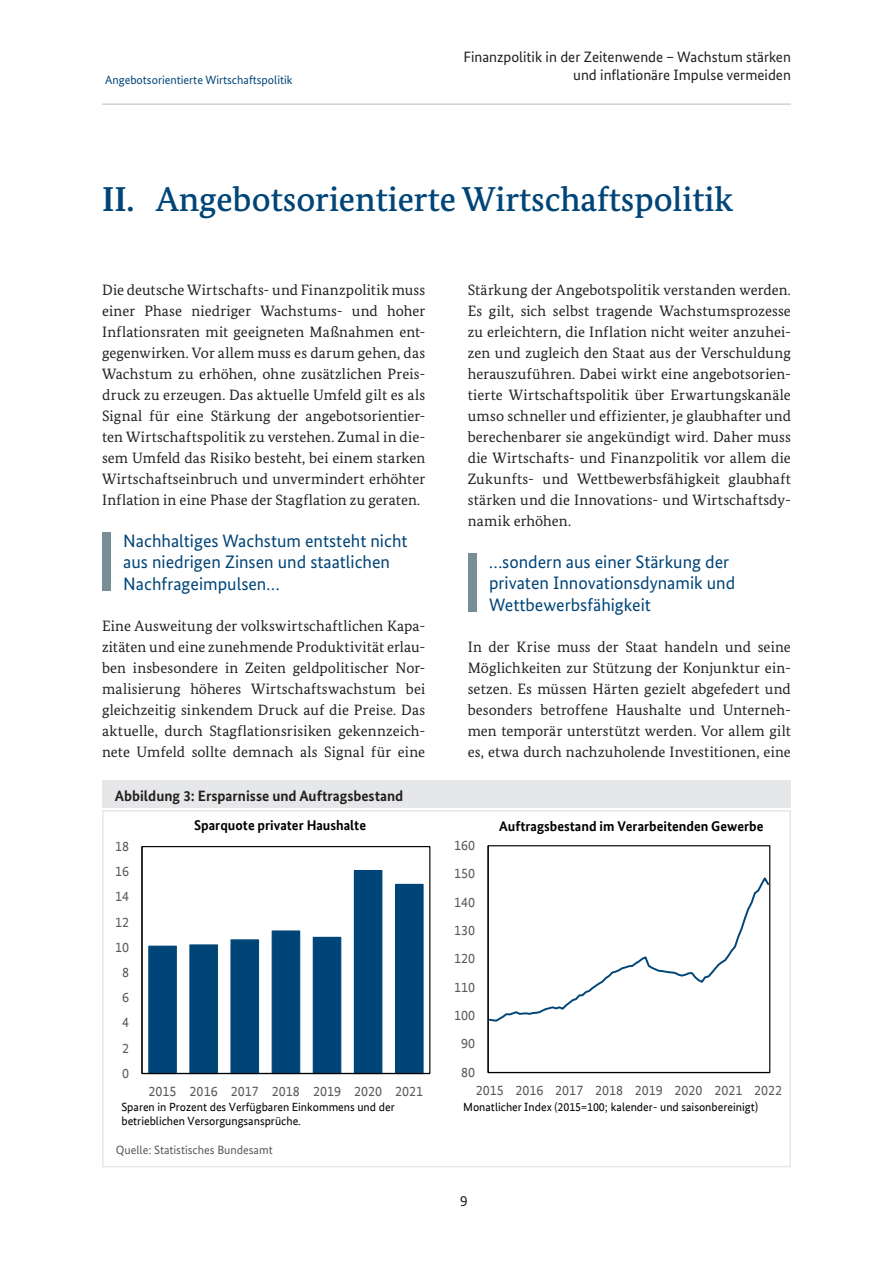
<style>
.page{position:relative;width:893px;height:1263px;background:#fff}
.page>*{position:absolute;margin:0;border:0;box-sizing:border-box;transform-origin:0 0}
.t1{font:500 34.5px "Bundes Serif";color:#004578}
.t2{font:18px/21.6px "Bundes Sans";color:#004578}
.t3{font:15px/21px "Bundes Serif";letter-spacing:.005em;color:#231f20;text-align:justify}
.t4{font:15px/18px "Bundes Sans";color:#231f20;text-align:right}
.t5{font:700 15px "Bundes Sans";color:#231f20}
.t6{font:14.1px "Bundes Sans Office";color:#595959}
.t7{font:700 14.1px "Bundes Sans Office";color:#000}
.t8{font:12px "Bundes Sans";color:#004578}
.t9{font:12px "Bundes Sans";color:#57585a}
.t10{font:11.85px/14.2px "Bundes Sans Office";color:#000}
.s1{font-weight:700}
.s2{font-size:12.45px}
</style>
<div class="page">
<hr style="left:102px;top:103px;width:689px;height:2px;background:#d1d2d4">
<svg style="left:148px;top:870px;width:276px;height:203px"></svg>
<hr style="left:141px;top:847px;width:2px;height:226px;background:#000">
<hr style="left:142px;top:1073px;width:288px;height:1px;background:#000">
<hr style="left:488px;top:846px;width:1px;height:226px;background:#000">
<hr style="left:488px;top:1072px;width:282px;height:1px;background:#000">
<svg style="left:488px;top:874px;width:283px;height:149px"></svg>
<div style="left:102px;top:810px;width:689px;height:357px;border:2px solid #e6e7e9"></div>
<div style="left:102px;top:533px;width:9px;height:58px;background:#798d97"></div>
<div style="left:468px;top:554px;width:8px;height:58px;background:#798d97"></div>
<div style="left:102px;top:781px;width:689px;height:27px;background:#e6e7e9"></div>
<p class="t8" style="left:105px;top:72px;width:189px">Angebotsorientierte Wirtschaftspolitik</p>
<p class="t4" style="left:463px;top:48px;width:329px">Finanzpolitik in der Zeitenwende – Wachstum stärken und inflationäre Impulse vermeiden</p>
<h1 class="t1" style="left:102px;top:178px;width:633px"><span class="s1">II.</span> Angebotsorientierte Wirtschaftspolitik</h1>
<p class="t3" style="left:102px;top:279px;width:325px">Die deutsche Wirtschafts- und Finanzpolitik muss einer Phase niedriger Wachstums- und hoher Inflationsraten mit geeigneten Maßnahmen ent&shy;gegenwirken. Vor allem muss es darum gehen, das Wachstum zu erhöhen, ohne zusätzlichen Preis&shy;druck zu erzeugen. Das aktuelle Umfeld gilt es als Signal für eine Stärkung der angebotsorientier&shy;ten Wirtschaftspolitik zu verstehen. Zumal in die&shy;sem Umfeld das Risiko besteht, bei einem starken Wirtschaftseinbruch und unvermindert erhöhter Inflation in eine Phase der Stagflation zu geraten.</p>
<p class="t2" style="left:123px;top:530px;width:286px">Nachhaltiges Wachstum entsteht nicht aus niedrigen Zinsen und staatlichen<br>Nachfrageimpulsen…</p>
<p class="t3" style="left:102px;top:615px;width:325px">Eine Ausweitung der volkswirtschaftlichen Kapa&shy;zitäten und eine zunehmende Produktivität erlau&shy;ben insbesondere in Zeiten geldpolitischer Nor&shy;malisierung höheres Wirtschaftswachstum bei gleichzeitig sinkendem Druck auf die Preise. Das aktuelle, durch Stagflationsrisiken gekennzeich&shy;nete Umfeld sollte demnach als Signal für eine</p>
<p class="t5" style="left:115px;top:786px;width:290px">Abbildung 3: Ersparnisse und Auftragsbestand</p>
<p class="t6" style="left:115px;top:838px;width:16px">18</p>
<p class="t6" style="left:115px;top:863px;width:16px">16</p>
<p class="t6" style="left:115px;top:888px;width:16px">14</p>
<p class="t6" style="left:115px;top:914px;width:16px">12</p>
<p class="t6" style="left:115px;top:939px;width:16px">10</p>
<p class="t6" style="left:122px;top:964px;width:9px">8</p>
<p class="t6" style="left:122px;top:989px;width:9px">6</p>
<p class="t6" style="left:122px;top:1014px;width:9px">4</p>
<p class="t6" style="left:122px;top:1040px;width:9px">2</p>
<p class="t6" style="left:122px;top:1065px;width:9px">0</p>
<p class="t7" style="left:194px;top:817px;width:174px">Sparquote privater Haushalte</p>
<p class="t6" style="left:148px;top:1083px;width:276px">2015 2016 2017 2018 2019 2020 2021</p>
<p class="t10" style="left:121px;top:1100px;width:275px">Sparen in Prozent des Verfügbaren Einkommens und der betrieblichen Versorgungsansprüche.</p>
<p class="t9" style="left:116px;top:1143px;width:158px">Quelle: Statistisches Bundesamt</p>
<p class="t3" style="left:468px;top:279px;width:325px">Stärkung der Angebotspolitik verstanden werden.<br>Es gilt, sich selbst tragende Wachstumsprozesse zu erleichtern, die Inflation nicht weiter anzuhei&shy;zen und zugleich den Staat aus der Verschuldung herauszuführen. Dabei wirkt eine angebotsorien&shy;tierte Wirtschaftspolitik über Erwartungskanäle umso schneller und effizienter, je glaubhafter und berechenbarer sie angekündigt wird. Daher muss die Wirtschafts- und Finanzpolitik vor allem die Zukunfts- und Wettbewerbsfähigkeit glaubhaft stärken und die Innovations- und Wirtschaftsdy&shy;namik erhöhen.</p>
<p class="t2" style="left:489px;top:551px;width:248px">…sondern aus einer Stärkung der privaten Innovationsdynamik und<br>Wettbewerbsfähigkeit</p>
<p class="t3" style="left:468px;top:636px;width:325px">In der Krise muss der Staat handeln und seine Möglichkeiten zur Stützung der Konjunktur ein&shy;setzen. Es müssen Härten gezielt abgefedert und besonders betroffene Haushalte und Unterneh&shy;men temporär unterstützt werden. Vor allem gilt es, etwa durch nachzuholende Investitionen, eine</p>
<p class="t6" style="left:454px;top:837px;width:23px">160</p>
<p class="t6" style="left:454px;top:865px;width:23px">150</p>
<p class="t6" style="left:454px;top:894px;width:23px">140</p>
<p class="t6" style="left:454px;top:922px;width:23px">130</p>
<p class="t6" style="left:454px;top:950px;width:23px">120</p>
<p class="t6" style="left:454px;top:979px;width:23px">110</p>
<p class="t6" style="left:454px;top:1007px;width:23px">100</p>
<p class="t6" style="left:461px;top:1036px;width:16px">90</p>
<p class="t6" style="left:461px;top:1064px;width:16px">80</p>
<p class="t7" style="left:499px;top:817px;width:266px">Auftragsbestand im Verarbeitenden Gewerbe</p>
<p class="t6" style="left:476px;top:1082px;width:308px">2015 2016 2017 2018 2019 2020 2021 2022</p>
<p class="t10" style="left:463px;top:1100px;width:297px">Monatlicher Index (2015=100; kalender- und saisonbereinigt<span class="s2">)</span></p>
<p class="t4" style="left:460px;top:1192px;width:9px">9</p>
</div>
